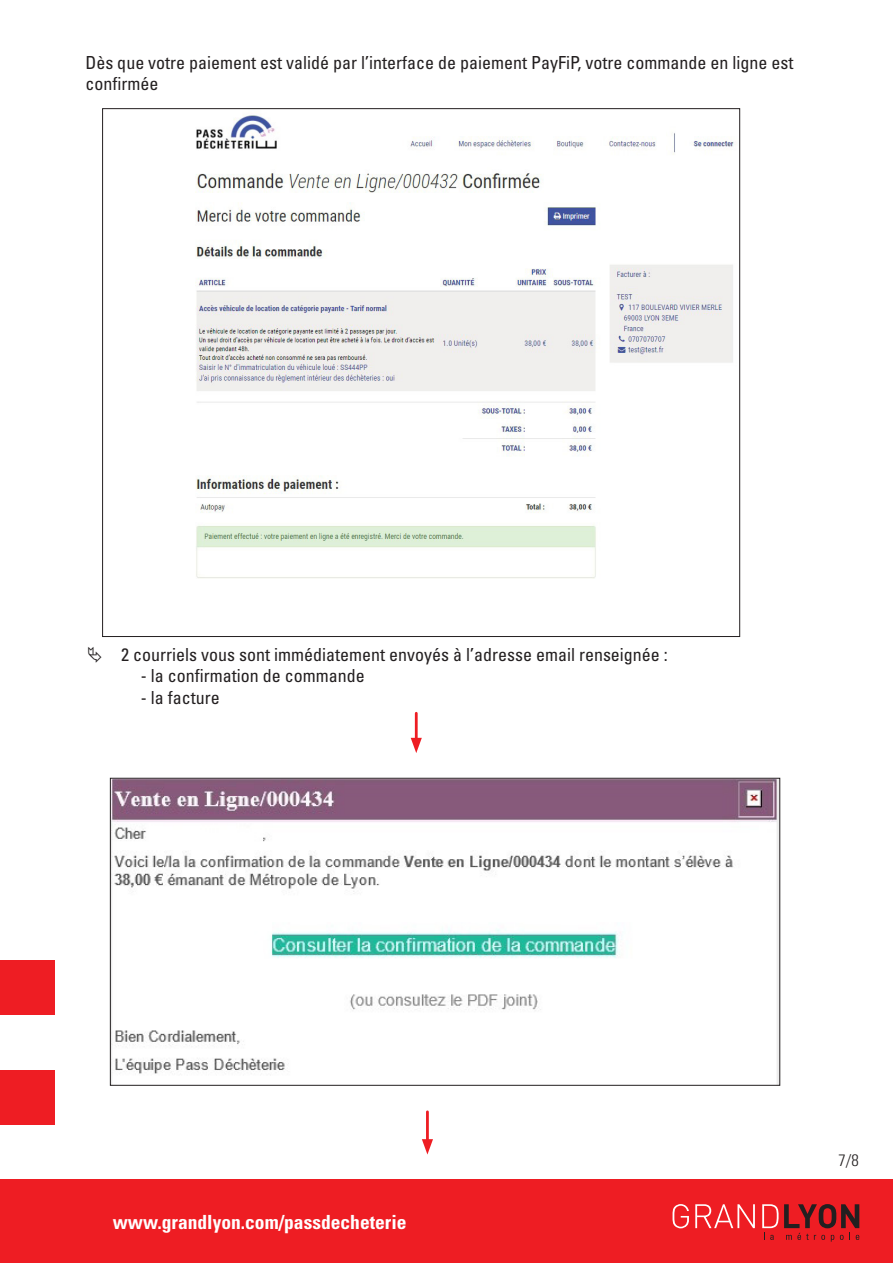
<style>
.page{position:relative;width:893px;height:1263px;background:#fff}
.page>*{position:absolute;margin:0;border:0;box-sizing:border-box;transform-origin:0 0}
.t1{font:700 condensed 19.5px "Univers";color:#fff}
.t2{font:condensed 18px/21.6px "Univers";color:#231f20}
.t3{font:300 condensed 16.5px "Univers";color:#231f20}
</style>
<div class="page">
<div style="left:0;top:1179px;width:893px;height:84px;background:#ee1d23"></div>
<svg style="left:673px;top:1204px;width:16px;height:24px"></svg>
<svg style="left:695px;top:1204px;width:60px;height:24px"></svg>
<svg style="left:762px;top:1204px;width:97px;height:38px"></svg>
<div style="left:0;top:960px;width:55px;height:55px;background:#ee1d23"></div>
<div style="left:0;top:1070px;width:55px;height:55px;background:#ee1d23"></div>
<hr style="left:415px;top:713px;width:3px;height:30px;background:#ee1d23">
<svg style="left:411px;top:738px;width:11px;height:15px"></svg>
<img style="left:195px;top:115px;width:539px;height:464px">
<hr style="left:426px;top:1112px;width:3px;height:32px;background:#ee1d23">
<svg style="left:422px;top:1139px;width:11px;height:15px"></svg>
<img style="left:112px;top:780px;width:666px;height:303px">
<p class="t2" style="left:85px;top:51px;width:710px">Dès que votre paiement est validé par l’interface de paiement PayFiP, votre commande en ligne est confirmée</p>
<p class="t2" style="left:121px;top:643px;width:548px">2 courriels vous sont immédiatement envoyés à l’adresse email renseignée :</p>
<p class="t2" style="left:141px;top:665px;width:225px">- la confirmation de commande</p>
<p class="t2" style="left:141px;top:686px;width:80px">- la facture</p>
<p class="t1" style="left:113px;top:1210px;width:295px">www.grandlyon.com/passdecheterie</p>
<p class="t3" style="left:838px;top:1150px;width:22px">7/8</p>
</div>
